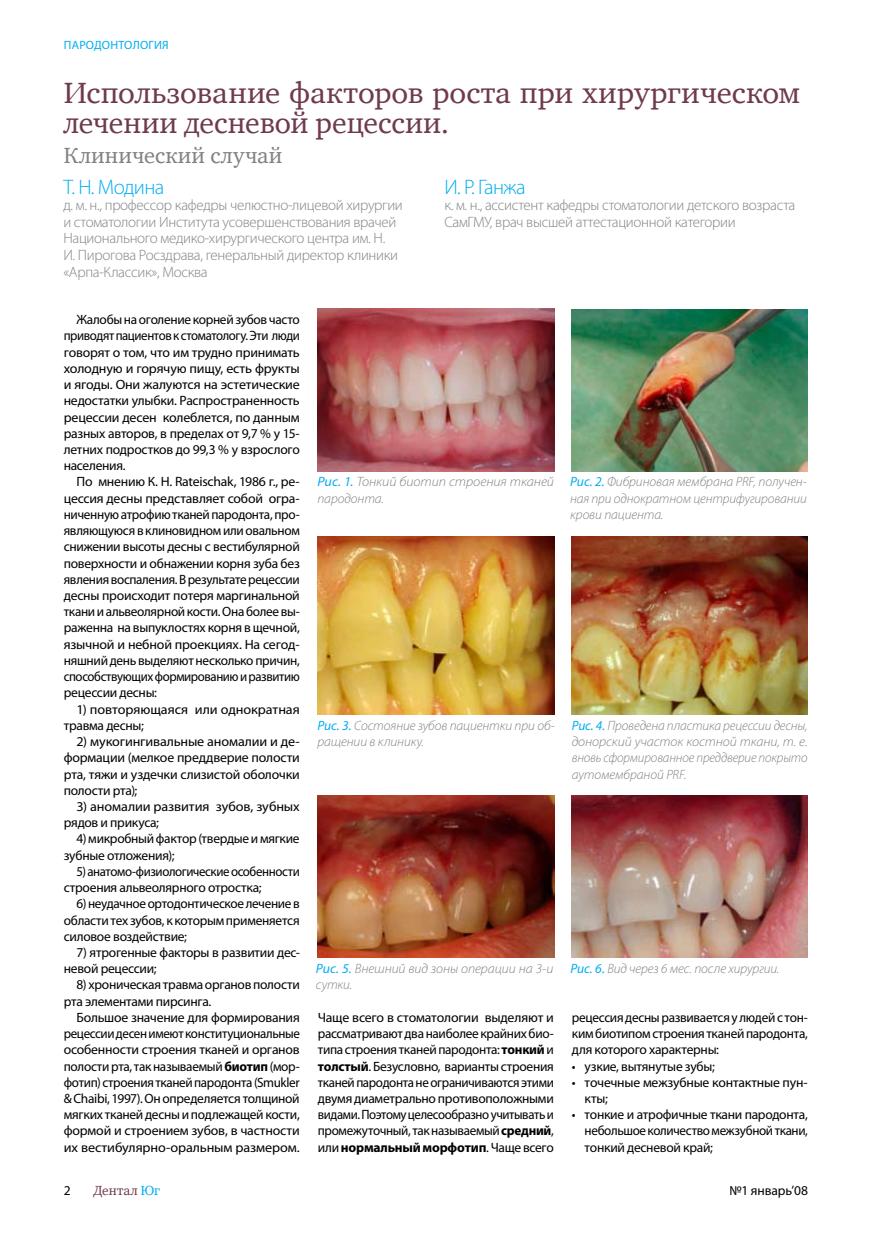
<style>
.page{position:relative;width:893px;height:1234px;background:#fff}
.page>*{position:absolute;margin:0;border:0;box-sizing:border-box;transform-origin:0 0}
.t1{font:30px/30px "Charter C";color:#6f3a4f;scale:1.04 1}
.t2{font:22.5px "Charter C";letter-spacing:.01em;color:#808285}
.t3{font:300 21px "Myriad Pro";letter-spacing:-.03em;color:#00aeef}
.t4{font:300 15px/16.5px "Myriad Pro";letter-spacing:-.02em;color:#808285}
.t5{font:13.5px/16.2px "Myriad Pro";letter-spacing:-.02em;color:#000;text-align:justify}
.t6{font:italic 300 13.5px/16.2px "Myriad Pro";letter-spacing:-.01em;color:#808285;text-align:justify}
.t7{font:13.5px/16.2px "Myriad Pro";letter-spacing:-.02em;color:#000;scale:1.05 1}
.t8{font:13.5px/16.2px "Myriad Pro";letter-spacing:-.02em;color:#000;scale:.95 1}
.t9{font:italic 300 13.5px/16.2px "Myriad Pro";letter-spacing:-.01em;color:#808285;scale:1.05 1}
.t10{font:13.5px "Charter C";color:#6f3a4f}
.t11{font:12px "Myriad Pro";letter-spacing:.105em;color:#00aeef}
.s1{font-weight:700}
.s2{font-weight:400;color:#00aeef}
.s3{color:#00aeef}
</style>
<div class="page">
<img style="left:317px;top:309px;width:237px;height:162px">
<img style="left:571px;top:536px;width:237px;height:178px">
<img style="left:571px;top:309px;width:237px;height:162px">
<img style="left:318px;top:795px;width:236px;height:162px">
<img style="left:317px;top:536px;width:237px;height:178px">
<img style="left:571px;top:795px;width:237px;height:162px">
<p class="t11" style="left:64px;top:38px;width:106px">Пародонтология</p>
<h1 class="t1" style="left:64px;top:78px;width:710px">Использование факторов роста при хирургическом лечении десневой рецессии.</h1>
<h2 class="t2" style="left:64px;top:143px;width:220px">Клинический случай</h2>
<h3 class="t3" style="left:444px;top:175px;width:83px">И. Р. Ганжа</h3>
<p class="t4" style="left:444px;top:197px;width:352px">к. м. н., ассистент кафедры стоматологии детского возраста<br>СамГМУ, врач высшей аттестационной категории</p>
<h3 class="t3" style="left:63px;top:175px;width:102px">Т. Н. Модина</h3>
<p class="t4" style="left:63px;top:197px;width:341px">д. м. н., профессор кафедры челюстно-лицевой хирургии и стоматологии Института усовершенствования врачей Национального медико-хирургического центра им. Н.<br>И. Пирогова Росздрава, генеральный директор клиники «Арпа-Классик», Москва</p>
<p class="t5" style="left:64px;top:311px;width:238px;text-indent:13px">Жалобы на оголение корней зубов часто приводят пациентов к стоматологу. Эти люди говорят о том, что им трудно принимать холодную и горячую пищу, есть фрукты и ягоды. Они жалуются на эстетические недостатки улыбки. Распространенность рецессии десен колеблется, по данным разных авторов, в пределах от 9,7 % у 15- летних подростков до 99,3 % у взрослого населения.</p>
<p class="t5" style="left:64px;top:473px;width:238px;text-indent:13px">По мнению К. Н. Rateischak, 1986 г., ре&shy;цессия десны представляет собой огра&shy;ниченную атрофию тканей пародонта, про&shy;являющуюся в клиновидном или овальном снижении высоты десны с вестибулярной поверхности и обнажении корня зуба без явления воспаления. В результате рецессии десны происходит потеря маргинальной ткани и альвеолярной кости. Она более вы&shy;раженна на выпуклостях корня в щечной, язычной и небной проекциях. На сегод&shy;няшний день выделяют несколько причин, способствующих формированию и развитию рецессии десны:</p>
<p class="t7" style="left:64px;top:700px;width:226px;text-indent:13px">1) повторяющаяся или однократная травма десны;</p>
<p class="t7" style="left:64px;top:733px;width:226px;text-align:justify;text-indent:13px">2) мукогингивальные аномалии и де&shy;формации (мелкое преддверие полости рта, тяжи и уздечки слизистой оболочки полости рта);</p>
<p class="t7" style="left:64px;top:798px;width:226px;text-indent:13px">3) аномалии развития зубов, зубных рядов и прикуса;</p>
<p class="t5" style="left:64px;top:830px;width:237px;text-indent:13px">4) микробный фактор (твердые и мягкие зубные отложения);</p>
<p class="t8" style="left:64px;top:862px;width:250px;text-indent:13px">5) анатомо-физиологические особенности строения альвеолярного отростка;</p>
<p class="t5" style="left:64px;top:895px;width:237px;text-indent:13px">6) неудачное ортодонтическое лечение в области тех зубов, к которым применяется силовое воздействие;</p>
<p class="t5" style="left:64px;top:943px;width:238px;text-indent:13px">7) ятрогенные факторы в развитии дес&shy;невой рецессии;</p>
<p class="t5" style="left:64px;top:976px;width:238px;text-indent:13px">8) хроническая травма органов полости рта элементами пирсинга.</p>
<p class="t5" style="left:64px;top:1008px;width:238px;text-indent:13px">Большое значение для формирования рецессии десен имеют конституциональные особенности строения тканей и органов полости рта, так называемый <span class="s1">биотип</span> (мор&shy;фотип) строения тканей пародонта (Smukler &amp; Chaibi, 1997). Он определяется толщиной мягких тканей десны и подлежащей кости, формой и строением зубов, в частности их вестибулярно-оральным размером.</p>
<p class="t5" style="left:318px;top:1008px;width:238px">Чаще всего в стоматологии выделяют и рассматривают два наиболее крайних био&shy;типа строения тканей пародонта: <span class="s1">тонкий</span> и <span class="s1">толстый</span>. Безусловно, варианты строения тканей пародонта не ограничиваются этими двумя диаметрально противоположными видами. Поэтому целесообразно учитывать и промежуточный, так называемый <span class="s1">средний</span>, или <span class="s1">нормальный морфотип</span>. Чаще всего</p>
<p class="t5" style="left:572px;top:1008px;width:238px">рецессия десны развивается у людей с тон&shy;ким биотипом строения тканей пародонта, для которого характерны:</p>
<p class="t9" style="left:317px;top:474px;width:227px"><span class="s2">Рис. 1.</span> Тонкий биотип строения тканей пародонта.</p>
<p class="t6" style="left:570px;top:474px;width:238px"><span class="s2">Рис. 2.</span> Фибриновая мембрана PRF, получен&shy;ная при однократном центрифугировании крови пациента.</p>
<p class="t6" style="left:572px;top:717px;width:237px"><span class="s2">Рис. 4.</span> Проведена пластика рецессии десны, донорский участок костной ткани, т. е. вновь сформированное преддверие покрыто аутомембраной PRF.</p>
<p class="t6" style="left:317px;top:717px;width:239px"><span class="s2">Рис. 3.</span> Состояние зубов пациентки при об&shy;ращении в клинику.</p>
<p class="t6" style="left:570px;top:960px;width:210px"><span class="s2">Рис. 6.</span> Вид через 6 мес. после хирургии.</p>
<p class="t6" style="left:316px;top:960px;width:239px"><span class="s2">Рис. 5.</span> Внешний вид зоны операции на 3-и сутки.</p>
<p class="t5" style="left:572px;top:1057px;width:144px">• узкие, вытянутые зубы;</p>
<p class="t5" style="left:585px;top:1073px;width:225px;text-indent:-13px">• точечные межзубные контактные пун&shy;кты;</p>
<p class="t5" style="left:585px;top:1106px;width:225px;text-indent:-13px">• тонкие и атрофичные ткани пародонта, небольшое количество межзубной ткани, тонкий десневой край;</p>
<p class="t5" style="left:64px;top:1181px;width:8px">2</p>
<p class="t10" style="left:94px;top:1182px;width:68px">Дентал <span class="s3">Юг</span></p>
<p class="t5" style="left:729px;top:1181px;width:80px">№1 январь’08</p>
</div>
